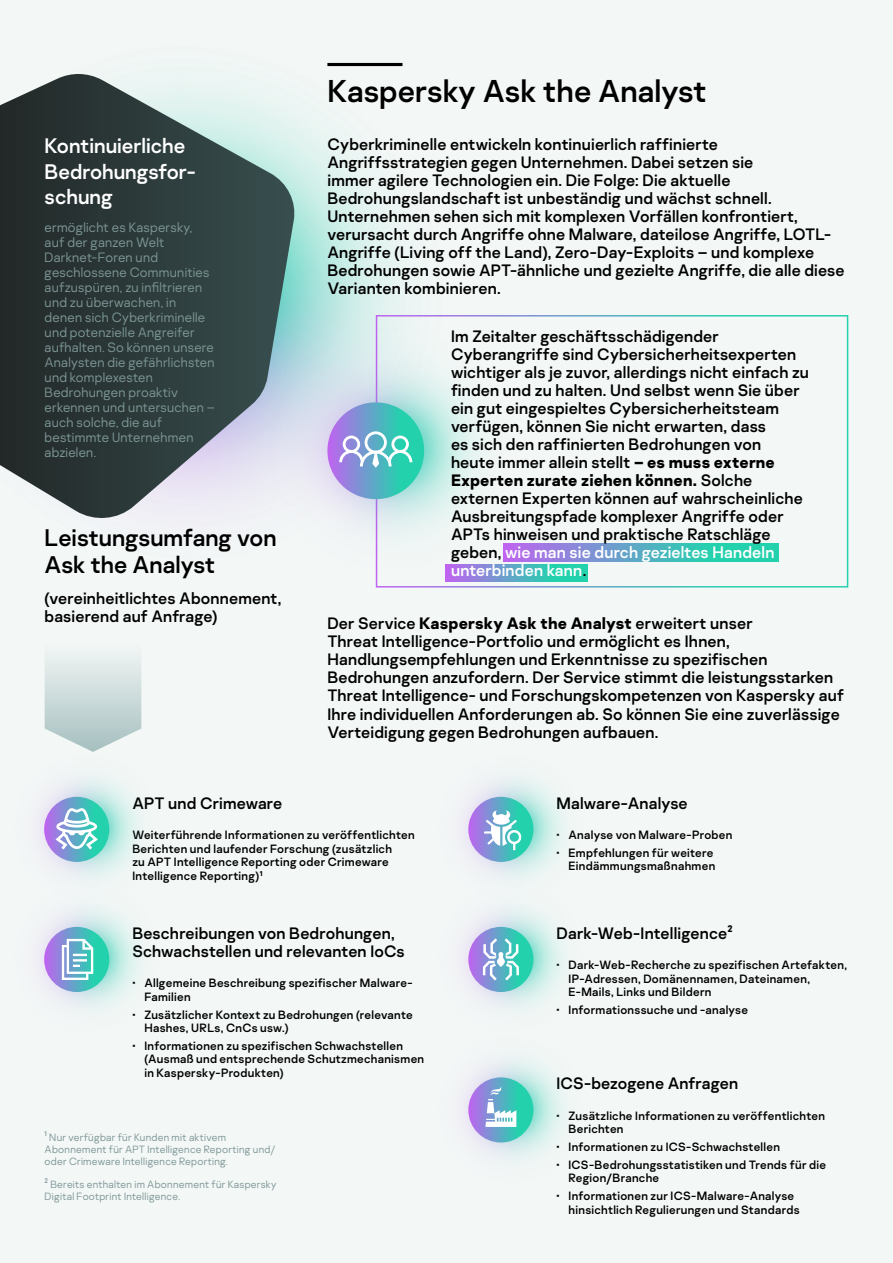
<style>
.page{position:relative;width:893px;height:1263px;background:#f3f7f6}
.page>*{position:absolute;margin:0;border:0;box-sizing:border-box;transform-origin:0 0}
.t1{font:31.5px "Kaspersky Sans";color:#000}
.t2{font:24px/27px "Kaspersky Sans";color:#000}
.t3{font:21px/25.5px "Kaspersky Sans";color:#fff}
.t4{font:16.5px/18px "Kaspersky Sans";letter-spacing:.01em;color:#000}
.t5{font:300 13.5px/15px "Kaspersky Sans";letter-spacing:.02em;color:#7d9696}
.t6{font:12px/13.5px "Kaspersky Sans";letter-spacing:.02em;color:#000}
.t7{font:300 10.5px/12px "Kaspersky Sans";letter-spacing:.025em;color:#7d9696}
.t8{font:6.75px "Kaspersky Sans";color:#7d9696}
.s1{font-weight:700}
.s2{color:#fff}
</style>
<div class="page">
<svg style="left:45px;top:679px;width:96px;height:73px"></svg>
<svg style="left:0;top:74px;width:297px;height:448px;background:#525e5f"></svg>
<svg style="left:511px;top:544px;width:267px;height:17px;background:#5ca9c5"></svg>
<svg style="left:446px;top:564px;width:142px;height:18px;background:#56adc2"></svg>
<div style="left:376px;top:315px;width:472px;height:272px;border:2px solid #fff"></div>
<img style="left:269px;top:328px;width:242px;height:242px">
<svg style="left:327px;top:402px;width:97px;height:97px;background:#60a8c6"></svg>
<svg style="left:339px;top:431px;width:73px;height:37px"></svg>
<img style="left:39px;top:778px;width:101px;height:100px">
<img style="left:39px;top:908px;width:101px;height:100px">
<img style="left:463px;top:778px;width:101px;height:100px">
<img style="left:463px;top:1059px;width:101px;height:100px">
<img style="left:463px;top:908px;width:101px;height:100px">
<svg style="left:44px;top:797px;width:65px;height:65px;background:#64a5c8"></svg>
<svg style="left:44px;top:927px;width:65px;height:65px;background:#64a5c8"></svg>
<svg style="left:468px;top:797px;width:65px;height:65px;background:#68a2ca"></svg>
<svg style="left:468px;top:1077px;width:65px;height:65px;background:#63a7c7"></svg>
<svg style="left:468px;top:927px;width:65px;height:65px;background:#64a6c8"></svg>
<svg style="left:484px;top:810px;width:38px;height:40px"></svg>
<svg style="left:61px;top:938px;width:33px;height:43px"></svg>
<svg style="left:483px;top:938px;width:36px;height:42px"></svg>
<svg style="left:56px;top:808px;width:42px;height:41px"></svg>
<svg style="left:485px;top:1086px;width:31px;height:41px"></svg>
<hr style="left:327px;top:63px;width:75px;height:3px;background:#000">
<p class="t3" style="left:45px;top:133px;width:153px">Kontinuierliche<br>Bedrohungsfor&shy;schung</p>
<p class="t5" style="left:45px;top:220px;width:172px">ermöglicht es Kaspersky, auf der ganzen Welt<br>Darknet-Foren und geschlossene Communities aufzuspüren, zu infiltrieren und zu überwachen, in denen sich Cyberkriminelle und potenzielle Angreifer aufhalten. So können unsere<br>Analysten die gefährlichsten und komplexesten<br>Bedrohungen proaktiv erkennen und untersuchen – auch solche, die auf bestimmte Unternehmen abzielen.</p>
<h2 class="t2" style="left:45px;top:524px;width:233px">Leistungsumfang von<br>Ask the Analyst</h2>
<p class="t4" style="left:45px;top:589px;width:238px">(vereinheitlichtes Abonnement, basierend auf Anfrage)</p>
<h1 class="t1" style="left:327px;top:72px;width:381px">Kaspersky Ask the Analyst</h1>
<p class="t4" style="left:327px;top:135px;width:519px">Cyberkriminelle entwickeln kontinuierlich raffinierte Angriffsstrategien gegen Unternehmen. Dabei setzen sie<br>immer agilere Technologien ein. Die Folge: Die aktuelle Bedrohungslandschaft ist unbeständig und wächst schnell.<br>Unternehmen sehen sich mit komplexen Vorfällen konfrontiert, verursacht durch Angriffe ohne Malware, dateilose Angriffe, LOTL-Angriffe (Living off the Land), Zero-Day-Exploits – und komplexe Bedrohungen sowie APT-ähnliche und gezielte Angriffe, die alle diese Varianten kombinieren.</p>
<p class="t4" style="left:451px;top:327px;width:359px">Im Zeitalter geschäftsschädigender Cyberangriffe sind Cybersicherheitsexperten wichtiger als je zuvor, allerdings nicht einfach zu finden und zu halten. Und selbst wenn Sie über ein gut eingespieltes Cybersicherheitsteam verfügen, können Sie nicht erwarten, dass<br>es sich den raffinierten Bedrohungen von<br>heute immer allein stellt <span class="s1">– es muss externe Experten zurate ziehen können.</span> Solche externen Experten können auf wahrscheinliche Ausbreitungspfade komplexer Angriffe oder APTs hinweisen und praktische Ratschläge geben, <span class="s2">wie man sie durch gezieltes Handeln unterbinden kann</span>.</p>
<p class="t4" style="left:327px;top:615px;width:518px">Der Service <span class="s1">Kaspersky Ask the Analyst</span> erweitert unser<br>Threat Intelligence-Portfolio und ermöglicht es Ihnen, Handlungsempfehlungen und Erkenntnisse zu spezifischen Bedrohungen anzufordern. Der Service stimmt die leistungsstarken Threat Intelligence- und Forschungskompetenzen von Kaspersky auf Ihre individuellen Anforderungen ab. So können Sie eine zuverlässige Verteidigung gegen Bedrohungen aufbauen.</p>
<p class="t4" style="left:132px;top:794px;width:151px">APT und Crimeware</p>
<p class="t6" style="left:132px;top:828px;width:284px">Weiterführende Informationen zu veröffentlichten Berichten und laufender Forschung (zusätzlich<br>zu APT Intelligence Reporting oder Crimeware Intelligence Reporting)<sup>1</sup></p>
<p class="t4" style="left:132px;top:924px;width:274px">Beschreibungen von Bedrohungen,<br>Schwachstellen und relevanten IoCs</p>
<p class="t6" style="left:144px;top:976px;width:270px;text-indent:-12px">• Allgemeine Beschreibung spezifischer Malware-<br>Familien</p>
<p class="t6" style="left:144px;top:1007px;width:270px;text-indent:-12px">• Zusätzlicher Kontext zu Bedrohungen (relevante<br>Hashes, URLs, CnCs usw.)</p>
<p class="t6" style="left:144px;top:1039px;width:281px;text-indent:-12px">• Informationen zu spezifischen Schwachstellen (Ausmaß und entsprechende Schutzmechanismen in Kaspersky-Produkten)</p>
<p class="t8" style="left:45px;top:1129px;width:4px">1</p>
<p class="t7" style="left:45px;top:1131px;width:232px;text-indent:5px">Nur verfügbar für Kunden mit aktivem<br>Abonnement für APT Intelligence Reporting und/ oder Crimeware Intelligence Reporting.</p>
<p class="t8" style="left:45px;top:1177px;width:5px">2</p>
<p class="t7" style="left:45px;top:1178px;width:233px;text-indent:6px">Bereits enthalten im Abonnement für Kaspersky<br>Digital Footprint Intelligence.</p>
<p class="t4" style="left:557px;top:794px;width:133px">Malware-Analyse</p>
<p class="t6" style="left:557px;top:828px;width:177px">• Analyse von Malware-Proben</p>
<p class="t6" style="left:557px;top:846px;width:160px;text-align:right">• Empfehlungen für weitere<br>Eindämmungsmaßnahmen</p>
<p class="t4" style="left:557px;top:924px;width:178px">Dark-Web-Intelligence<sup>2</sup></p>
<p class="t6" style="left:569px;top:958px;width:280px;text-indent:-12px">• Dark-Web-Recherche zu spezifischen Artefakten,<br>IP-Adressen, Domänennamen, Dateinamen,<br>E-Mails, Links und Bildern</p>
<p class="t6" style="left:557px;top:1003px;width:193px">• Informationssuche und -analyse</p>
<p class="t4" style="left:557px;top:1074px;width:183px">ICS-bezogene Anfragen</p>
<p class="t6" style="left:569px;top:1109px;width:258px;text-indent:-12px">• Zusätzliche Informationen zu veröffentlichten<br>Berichten</p>
<p class="t6" style="left:557px;top:1140px;width:225px">• Informationen zu ICS-Schwachstellen</p>
<p class="t6" style="left:569px;top:1158px;width:259px;text-indent:-12px">• ICS-Bedrohungsstatistiken und Trends für die<br>Region/Branche</p>
<p class="t6" style="left:569px;top:1189px;width:233px;text-indent:-12px">• Informationen zur ICS-Malware-Analyse hinsichtlich Regulierungen und Standards</p>
</div>
